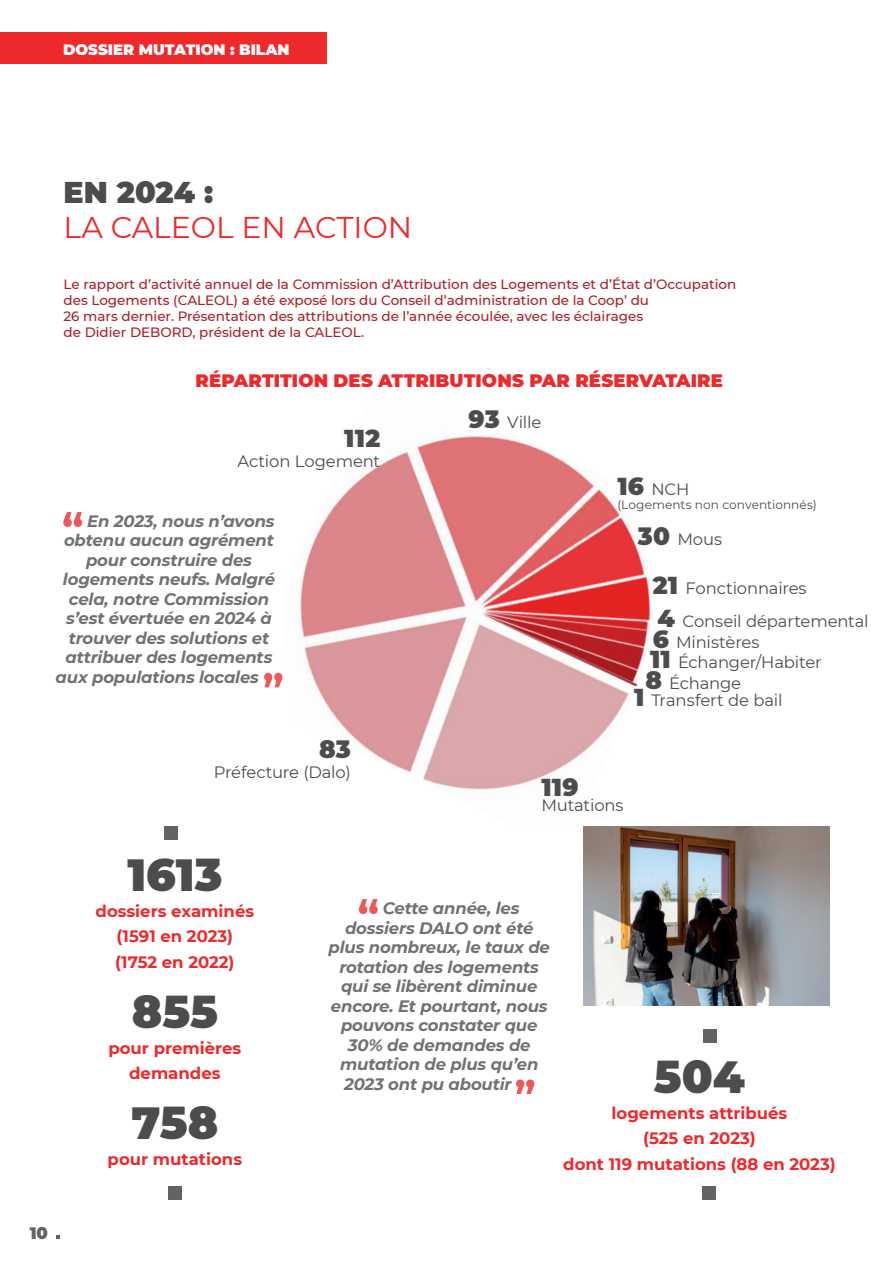
<style>
.page{position:relative;width:893px;height:1263px;background:#fff}
.page>*{position:absolute;margin:0;border:0;box-sizing:border-box;transform-origin:0 0}
.t1{font:900 45px "Montserrat";color:#4b4c4d}
.t2{font:30px "Montserrat";color:#ee292c}
.t3{font:900 30px "Montserrat";color:#4b4c4d}
.t4{font:900 24.45px "Montserrat";letter-spacing:.015em;color:#4b4c4d}
.t5{font:900 18px "Montserrat";letter-spacing:.005em;color:#ee292c}
.t6{font:italic 700 16.5px "Montserrat";letter-spacing:-.01em;color:#4b4c4d}
.t7{font:700 16.5px/25.5px "Montserrat";color:#ee292c;text-align:center}
.t8{font:900 16.5px "Montserrat";color:#636366}
.t9{font:16.35px/20.4px "Montserrat";letter-spacing:-.01em;color:#4b4c4d}
.t10{font:900 15px "Montserrat";color:#fff}
.t11{font:500 13.5px/16.2px "Montserrat";color:#af1d26}
.t12{font:12.15px "Montserrat";letter-spacing:.005em;color:#4b4c4d}
.s1{font-weight:900;font-size:24.45px}
</style>
<div class="page">
<div style="left:0;top:32px;width:326px;height:32px;background:#ee292c"></div>
<svg style="left:63px;top:512px;width:19px;height:15px"></svg>
<svg style="left:264px;top:673px;width:18px;height:14px"></svg>
<img style="left:300px;top:436px;width:352px;height:396px">
<div style="left:165px;top:826px;width:13px;height:14px;background:#636366"></div>
<div style="left:168px;top:1186px;width:14px;height:14px;background:#636366"></div>
<div style="left:305px;top:827px;width:277px;height:367px;background:#fff"></div>
<svg style="left:359px;top:899px;width:19px;height:15px"></svg>
<svg style="left:516px;top:1079px;width:18px;height:15px"></svg>
<img style="left:584px;top:827px;width:245px;height:178px">
<div style="left:703px;top:1029px;width:14px;height:14px;background:#636366"></div>
<div style="left:702px;top:1186px;width:14px;height:13px;background:#636366"></div>
<p class="t10" style="left:63px;top:39px;width:228px">DOSSIER MUTATION : BILAN</p>
<h2 class="t3" style="left:64px;top:170px;width:151px">EN 2024 :</h2>
<h2 class="t2" style="left:64px;top:207px;width:350px">LA CALEOL EN ACTION</h2>
<p class="t11" style="left:64px;top:275px;width:674px">Le rapport d’activité annuel de la Commission d’Attribution des Logements et d’État d’Occupation des Logements (CALEOL) a été exposé lors du Conseil d’administration de la Coop’ du<br>26 mars dernier. Présentation des attributions de l’année écoulée, avec les éclairages<br>de Didier DEBORD, président de la CALEOL.</p>
<p class="t5" style="left:195px;top:367px;width:529px">RÉPARTITION DES ATTRIBUTIONS PAR RÉSERVATAIRE</p>
<h3 class="t4" style="left:344px;top:420px;width:37px">112</h3>
<p class="t9" style="left:237px;top:450px;width:144px">Action Logement</p>
<p class="t6" style="left:87px;top:509px;width:189px">En 2023, nous n’avons</p>
<p class="t6" style="left:64px;top:529px;width:212px">obtenu aucun agrément</p>
<p class="t6" style="left:86px;top:548px;width:168px">pour construire des</p>
<p class="t6" style="left:63px;top:568px;width:214px">logements neufs. Malgré</p>
<p class="t6" style="left:69px;top:587px;width:202px">cela, notre Commission</p>
<p class="t6" style="left:66px;top:607px;width:207px">s’est évertuée en 2024 à</p>
<p class="t6" style="left:69px;top:626px;width:202px">trouver des solutions et</p>
<p class="t6" style="left:66px;top:646px;width:208px">attribuer des logements</p>
<p class="t6" style="left:56px;top:665px;width:205px">aux populations locales</p>
<h3 class="t4" style="left:319px;top:731px;width:33px">83</h3>
<p class="t9" style="left:214px;top:761px;width:139px">Préfecture (Dalo)</p>
<p class="t9" style="left:469px;top:411px;width:74px"><span class="s1">93</span> Ville</p>
<p class="t9" style="left:617px;top:478px;width:74px"><span class="s1">16</span> NCH</p>
<p class="t12" style="left:617px;top:497px;width:201px">(Logements non conventionnés)</p>
<p class="t9" style="left:638px;top:529px;width:86px"><span class="s1">30</span> Mous</p>
<p class="t9" style="left:653px;top:577px;width:155px"><span class="s1">21</span> Fonctionnaires</p>
<p class="t9" style="left:658px;top:610px;width:213px"><span class="s1">4</span> Conseil départemental</p>
<p class="t9" style="left:645px;top:631px;width:178px;text-indent:7px"><span class="s1">6</span> Ministères<br><span class="s1">11</span> Échanger/Habiter<br><span class="s1">8</span> Échange</p>
<p class="t9" style="left:634px;top:689px;width:150px"><span class="s1">1</span> Transfert de bail</p>
<h3 class="t4" style="left:541px;top:769px;width:39px">119</h3>
<p class="t9" style="left:541px;top:794px;width:84px">Mutations</p>
<h1 class="t1" style="left:127px;top:841px;width:96px">1613</h1>
<p class="t7" style="left:96px;top:897px;width:160px">dossiers examinés (1591 en 2023) (1752 en 2022)</p>
<h1 class="t1" style="left:132px;top:978px;width:87px">855</h1>
<p class="t7" style="left:108px;top:1034px;width:134px">pour premières demandes</p>
<h1 class="t1" style="left:132px;top:1090px;width:88px">758</h1>
<p class="t7" style="left:108px;top:1145px;width:136px">pour mutations</p>
<p class="t6" style="left:383px;top:896px;width:138px">Cette année, les</p>
<p class="t6" style="left:345px;top:916px;width:190px">dossiers DALO ont été</p>
<p class="t6" style="left:328px;top:935px;width:223px">plus nombreux, le taux de</p>
<p class="t6" style="left:339px;top:955px;width:201px">rotation des logements</p>
<p class="t6" style="left:341px;top:974px;width:198px">qui se libèrent diminue</p>
<p class="t6" style="left:331px;top:994px;width:218px">encore. Et pourtant, nous</p>
<p class="t6" style="left:341px;top:1013px;width:198px">pouvons constater que</p>
<p class="t6" style="left:348px;top:1033px;width:184px">30% de demandes de</p>
<p class="t6" style="left:340px;top:1052px;width:200px">mutation de plus qu’en</p>
<p class="t6" style="left:344px;top:1072px;width:169px">2023 ont pu aboutir</p>
<h1 class="t1" style="left:654px;top:1043px;width:93px">504</h1>
<p class="t7" style="left:563px;top:1099px;width:274px">logements attribués<br>(525 en 2023)<br>dont 119 mutations (88 en 2023)</p>
<p class="t8" style="left:30px;top:1221px;width:20px">10</p>
</div>
